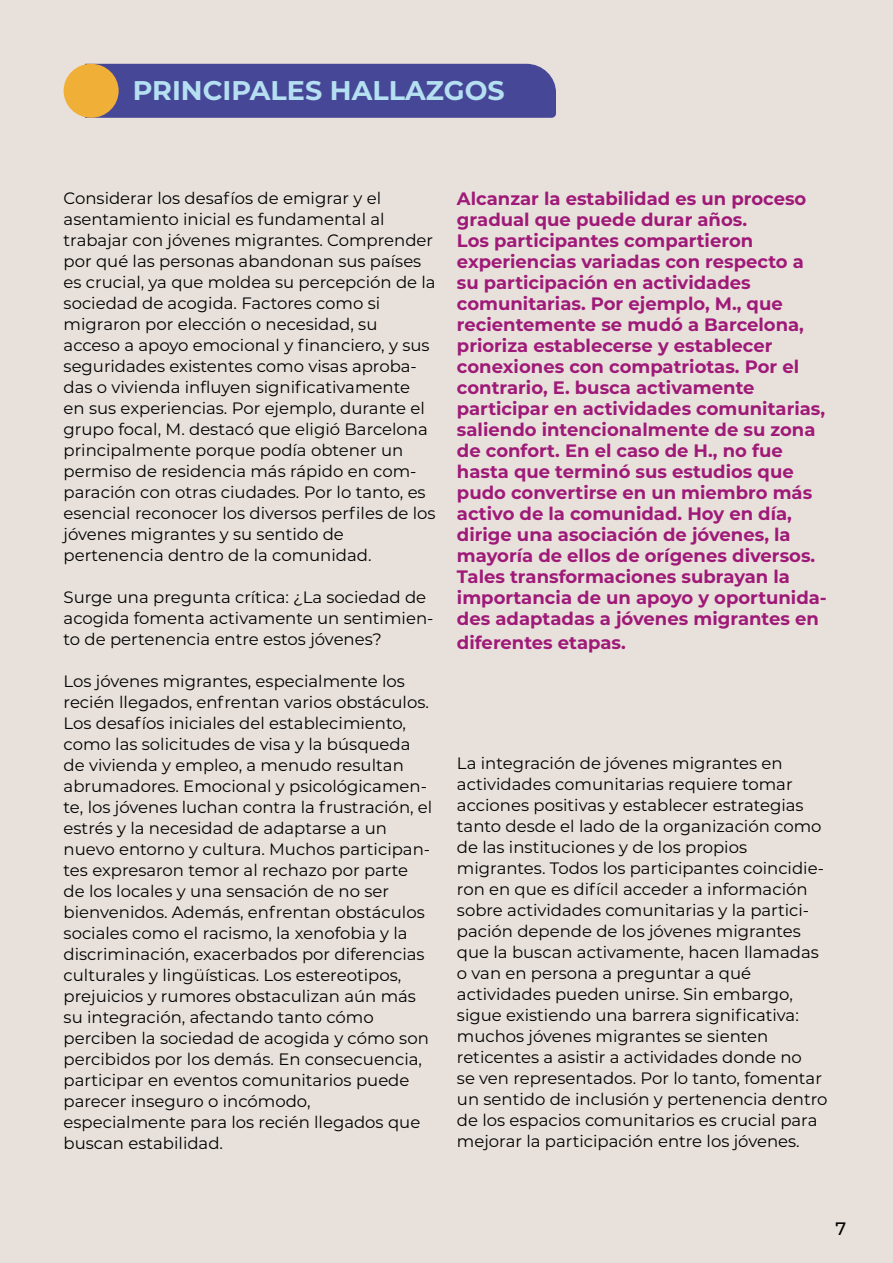
<style>
.page{position:relative;width:893px;height:1263px;background:#e8e1db}
.page>*{position:absolute;margin:0;border:0;box-sizing:border-box;transform-origin:0 0}
.t1{font:700 27px "Montserrat";color:#b5e0f1}
.t2{font:700 18px/21px "Montserrat";color:#9f1a78}
.t3{font:500 18px "Montserrat";color:#000}
.t4{font:16.5px/21px "Montserrat";color:#000}
</style>
<div class="page">
<div style="left:85px;top:64px;width:471px;height:54px;background:#474798"></div>
<div style="left:64px;top:64px;width:55px;height:54px;background:#f0af36;border-radius:50%"></div>
<h1 class="t1" style="left:133px;top:71px;width:373px">PRINCIPALES HALLAZGOS</h1>
<p class="t4" style="left:64px;top:187px;width:374px">Considerar los desafíos de emigrar y el asentamiento inicial es fundamental al trabajar con jóvenes migrantes. Comprender por qué las personas abandonan sus países es crucial, ya que moldea su percepción de la sociedad de acogida. Factores como si migraron por elección o necesidad, su acceso a apoyo emocional y financiero, y sus seguridades existentes como visas aproba&shy;das o vivienda influyen significativamente<br>en sus experiencias. Por ejemplo, durante el grupo focal, M. destacó que eligió Barcelona principalmente porque podía obtener un permiso de residencia más rápido en com&shy;paración con otras ciudades. Por lo tanto, es esencial reconocer los diversos perfiles de los jóvenes migrantes y su sentido de pertenencia dentro de la comunidad.</p>
<p class="t4" style="left:64px;top:586px;width:371px">Surge una pregunta crítica: ¿La sociedad de acogida fomenta activamente un sentimien&shy;to de pertenencia entre estos jóvenes?</p>
<p class="t4" style="left:64px;top:670px;width:370px">Los jóvenes migrantes, especialmente los recién llegados, enfrentan varios obstáculos.<br>Los desafíos iniciales del establecimiento, como las solicitudes de visa y la búsqueda de vivienda y empleo, a menudo resultan abrumadores. Emocional y psicológicamen&shy;te, los jóvenes luchan contra la frustración, el estrés y la necesidad de adaptarse a un nuevo entorno y cultura. Muchos participan&shy;tes expresaron temor al rechazo por parte de los locales y una sensación de no ser bienvenidos. Además, enfrentan obstáculos sociales como el racismo, la xenofobia y la discriminación, exacerbados por diferencias culturales y lingüísticas. Los estereotipos, prejuicios y rumores obstaculizan aún más su integración, afectando tanto cómo perciben la sociedad de acogida y cómo son percibidos por los demás. En consecuencia, participar en eventos comunitarios puede parecer inseguro o incómodo, especialmente para los recién llegados que buscan estabilidad.</p>
<p class="t2" style="left:457px;top:187px;width:371px">Alcanzar la estabilidad es un proceso gradual que puede durar años.<br>Los participantes compartieron experiencias variadas con respecto a su participación en actividades comunitarias. Por ejemplo, M., que recientemente se mudó a Barcelona, prioriza establecerse y establecer conexiones con compatriotas. Por el contrario, E. busca activamente participar en actividades comunitarias, saliendo intencionalmente de su zona de confort. En el caso de H., no fue hasta que terminó sus estudios que pudo convertirse en un miembro más activo de la comunidad. Hoy en día, dirige una asociación de jóvenes, la mayoría de ellos de orígenes diversos.<br>Tales transformaciones subrayan la importancia de un apoyo y oportunida&shy;des adaptadas a jóvenes migrantes en</p>
<p class="t2" style="left:457px;top:631px;width:170px">diferentes etapas.</p>
<p class="t4" style="left:457px;top:752px;width:372px">La integración de jóvenes migrantes en actividades comunitarias requiere tomar acciones positivas y establecer estrategias tanto desde el lado de la organización como de las instituciones y de los propios migrantes. Todos los participantes coincidie&shy;ron en que es difícil acceder a información sobre actividades comunitarias y la partici&shy;pación depende de los jóvenes migrantes que la buscan activamente, hacen llamadas o van en persona a preguntar a qué actividades pueden unirse. Sin embargo, sigue existiendo una barrera significativa: muchos jóvenes migrantes se sienten reticentes a asistir a actividades donde no<br>se ven representados. Por lo tanto, fomentar un sentido de inclusión y pertenencia dentro de los espacios comunitarios es crucial para mejorar la participación entre los jóvenes.</p>
<p class="t3" style="left:835px;top:1215px;width:12px">7</p>
</div>
